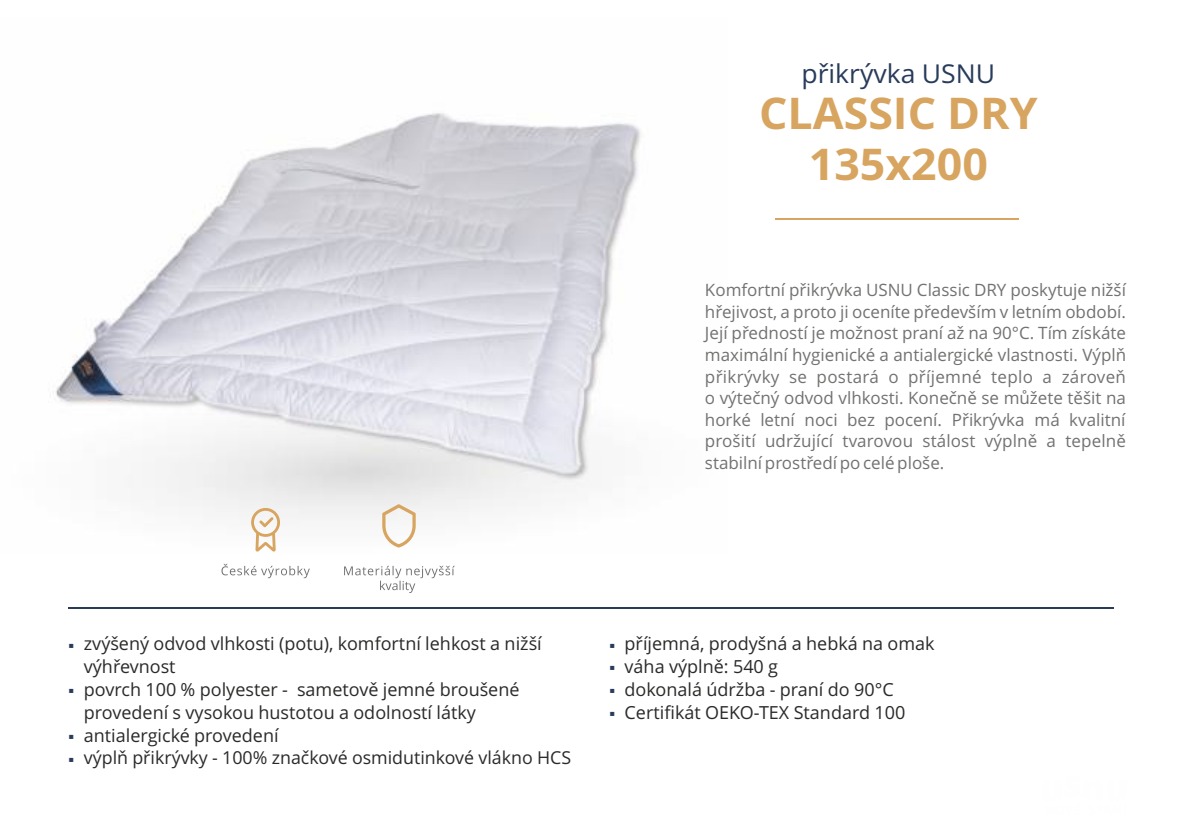
<style>
.page{position:relative;width:1191px;height:840px;background:#fff}
.page>*{position:absolute;margin:0;border:0;box-sizing:border-box;transform-origin:0 0}
.t1{font:700 43.6px/50.6px "Open Sans";color:#d7a560;text-align:center}
.t2{font:26px "Open Sans";color:#283b5a}
.t3{font:18px/22.8px "Open Sans";color:#2b2a29}
.t4{font:17.8px "Open Sans";color:#2b2a29}
.t5{font:17px/21.6px "Open Sans";color:#727271;text-align:justify}
.s1{color:#283b5a}
</style>
<div class="page">
<img style="left:53px;top:113px;width:588px;height:439px">
<hr style="left:775px;top:218px;width:244px;height:2px;background:#d7a560">
<hr style="left:68px;top:606px;width:1045px;height:2px;background:#283b5a">
<svg style="left:344px;top:565px;width:111px;height:27px"></svg>
<svg style="left:382px;top:504px;width:34px;height:43px"></svg>
<svg style="left:221px;top:563px;width:89px;height:15px"></svg>
<svg style="left:251px;top:507px;width:29px;height:44px"></svg>
<h2 class="t2" style="left:801px;top:63px;width:195px">přikrývka USNU</h2>
<h1 class="t1" style="left:759px;top:92px;width:280px">CLASSIC DRY<br>135x200</h1>
<p class="t5" style="left:705px;top:281px;width:423px">Komfortní přikrývka USNU Classic DRY poskytuje nižší hřejivost, a proto ji oceníte především v letním období.<br>Její předností je možnost praní až na 90°C. Tím získáte maximální hygienické a antialergické vlastnosti. Výplň přikrývky se postará o příjemné teplo a zároveň o výtečný odvod vlhkosti. Konečně se můžete těšit na horké letní noci bez pocení. Přikrývka má kvalitní prošití udržující tvarovou stálost výplně a tepelně stabilní prostředí po celé ploše.</p>
<p class="t3" style="left:84px;top:634px;width:459px;text-indent:-16px"><span class="s1">▪</span> zvýšený odvod vlhkosti (potu), komfortní lehkost a nižší výhřevnost</p>
<p class="t3" style="left:84px;top:679px;width:437px;text-indent:-16px"><span class="s1">▪</span> povrch 100 % polyester - sametově jemné broušené provedení s vysokou hustotou a odolností látky</p>
<p class="t3" style="left:68px;top:725px;width:212px"><span class="s1">▪</span> antialergické provedení</p>
<p class="t4" style="left:68px;top:750px;width:504px"><span class="s1">▪</span> výplň přikrývky - 100% značkové osmidutinkové vlákno HCS</p>
<p class="t3" style="left:609px;top:634px;width:327px"><span class="s1">▪</span> příjemná, prodyšná a hebká na omak</p>
<p class="t3" style="left:609px;top:656px;width:171px"><span class="s1">▪</span> váha výplně: 540 g</p>
<p class="t3" style="left:609px;top:679px;width:286px"><span class="s1">▪</span> dokonalá údržba - praní do 90°C</p>
<p class="t3" style="left:609px;top:702px;width:298px"><span class="s1">▪</span> Certifikát OEKO-TEX Standard 100</p>
</div>
